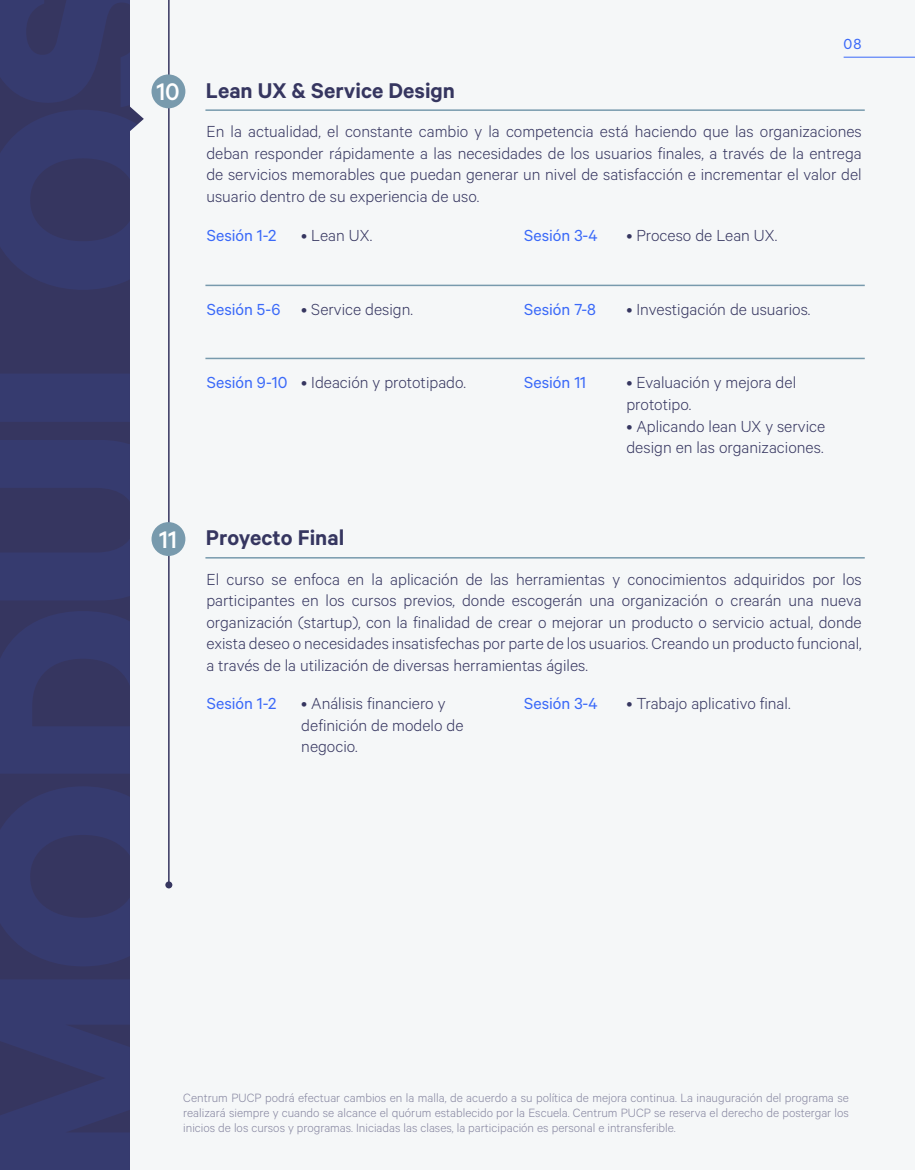
<style>
.page{position:relative;width:915px;height:1170px;background:#fff}
.page>*{position:absolute;margin:0;border:0;box-sizing:border-box;transform-origin:0 0}
.t1{font:500 27px "Calibre";color:#fff}
.t2{font:600 24px "Calibre";color:#363660}
.t3{font:300 18px/21.6px "Calibre";color:#363660}
.t4{font:18px "Calibre";color:#3a69f9}
.t5{font:16.5px "Calibre";color:#3a69f9}
.t6{font:300 13.5px/15px "Calibre";color:#8686a0;text-align:justify}
</style>
<div class="page">
<div style="left:130px;top:0;width:784px;height:1169px;background:#f5f7f8"></div>
<hr style="left:843px;top:57px;width:71px;height:1px;background:#3a69f9">
<div style="left:0;top:0;width:130px;height:1169px;background:#363660"></div>
<svg style="left:130px;top:106px;width:14px;height:25px"></svg>
<hr style="left:168px;top:0;width:1px;height:884px;background:#363660">
<hr style="left:205px;top:109px;width:659px;height:2px;background:#789aad">
<hr style="left:205px;top:557px;width:659px;height:1px;background:#789aad">
<hr style="left:205px;top:284px;width:659px;height:2px;background:#789aad">
<hr style="left:205px;top:357px;width:659px;height:2px;background:#789aad">
<div style="left:151px;top:74px;width:34px;height:34px;background:#789aad;border-radius:50%"></div>
<div style="left:151px;top:522px;width:34px;height:34px;background:#789aad;border-radius:50%"></div>
<div style="left:165px;top:881px;width:7px;height:7px;background:#363660;border-radius:50%"></div>
<h1 class="t1" style="left:156px;top:76px;width:25px">10</h1>
<h2 class="t2" style="left:206px;top:76px;width:250px">Lean UX &amp; Service Design</h2>
<p class="t5" style="left:843px;top:34px;width:19px">08</p>
<p class="t3" style="left:206px;top:120px;width:656px;text-align:justify">En la actualidad, el constante cambio y la competencia está haciendo que las organizaciones deban responder rápidamente a las necesidades de los usuarios finales, a través de la entrega de servicios memorables que puedan generar un nivel de satisfacción e incrementar el valor del usuario dentro de su experiencia de uso.</p>
<p class="t4" style="left:207px;top:225px;width:71px">Sesión 1-2</p>
<p class="t3" style="left:301px;top:224px;width:72px">• Lean UX.</p>
<p class="t4" style="left:524px;top:225px;width:75px">Sesión 3-4</p>
<p class="t3" style="left:626px;top:224px;width:152px">• Proceso de Lean UX.</p>
<p class="t4" style="left:207px;top:299px;width:75px">Sesión 5-6</p>
<p class="t3" style="left:301px;top:298px;width:113px">• Service design.</p>
<p class="t4" style="left:524px;top:299px;width:73px">Sesión 7-8</p>
<p class="t3" style="left:626px;top:298px;width:185px">• Investigación de usuarios.</p>
<p class="t4" style="left:207px;top:372px;width:82px">Sesión 9-10</p>
<p class="t3" style="left:301px;top:371px;width:166px">• Ideación y prototipado.</p>
<p class="t4" style="left:524px;top:372px;width:63px">Sesión 11</p>
<p class="t3" style="left:626px;top:371px;width:171px">• Evaluación y mejora del prototipo.</p>
<p class="t3" style="left:626px;top:414px;width:200px">• Aplicando lean UX y service design en las organizaciones.</p>
<h1 class="t1" style="left:159px;top:523px;width:19px">11</h1>
<h2 class="t2" style="left:206px;top:523px;width:140px">Proyecto Final</h2>
<p class="t3" style="left:206px;top:567px;width:656px;text-align:justify">El curso se enfoca en la aplicación de las herramientas y conocimientos adquiridos por los participantes en los cursos previos, donde escogerán una organización o crearán una nueva organización (startup), con la finalidad de crear o mejorar un producto o servicio actual, donde exista deseo o necesidades insatisfechas por parte de los usuarios. Creando un producto funcional, a través de la utilización de diversas herramientas ágiles.</p>
<p class="t4" style="left:207px;top:692px;width:71px">Sesión 1-2</p>
<p class="t3" style="left:301px;top:691px;width:164px">• Análisis financiero y definición de modelo de negocio.</p>
<p class="t4" style="left:524px;top:692px;width:75px">Sesión 3-4</p>
<p class="t3" style="left:626px;top:691px;width:165px">• Trabajo aplicativo final.</p>
<p class="t6" style="left:183px;top:1089px;width:667px">Centrum PUCP podrá efectuar cambios en la malla, de acuerdo a su política de mejora continua. La inauguración del programa se realizará siempre y cuando se alcance el quórum establecido por la Escuela. Centrum PUCP se reserva el derecho de postergar los inicios de los cursos y programas. Iniciadas las clases, la participación es personal e intransferible.</p>
</div>
